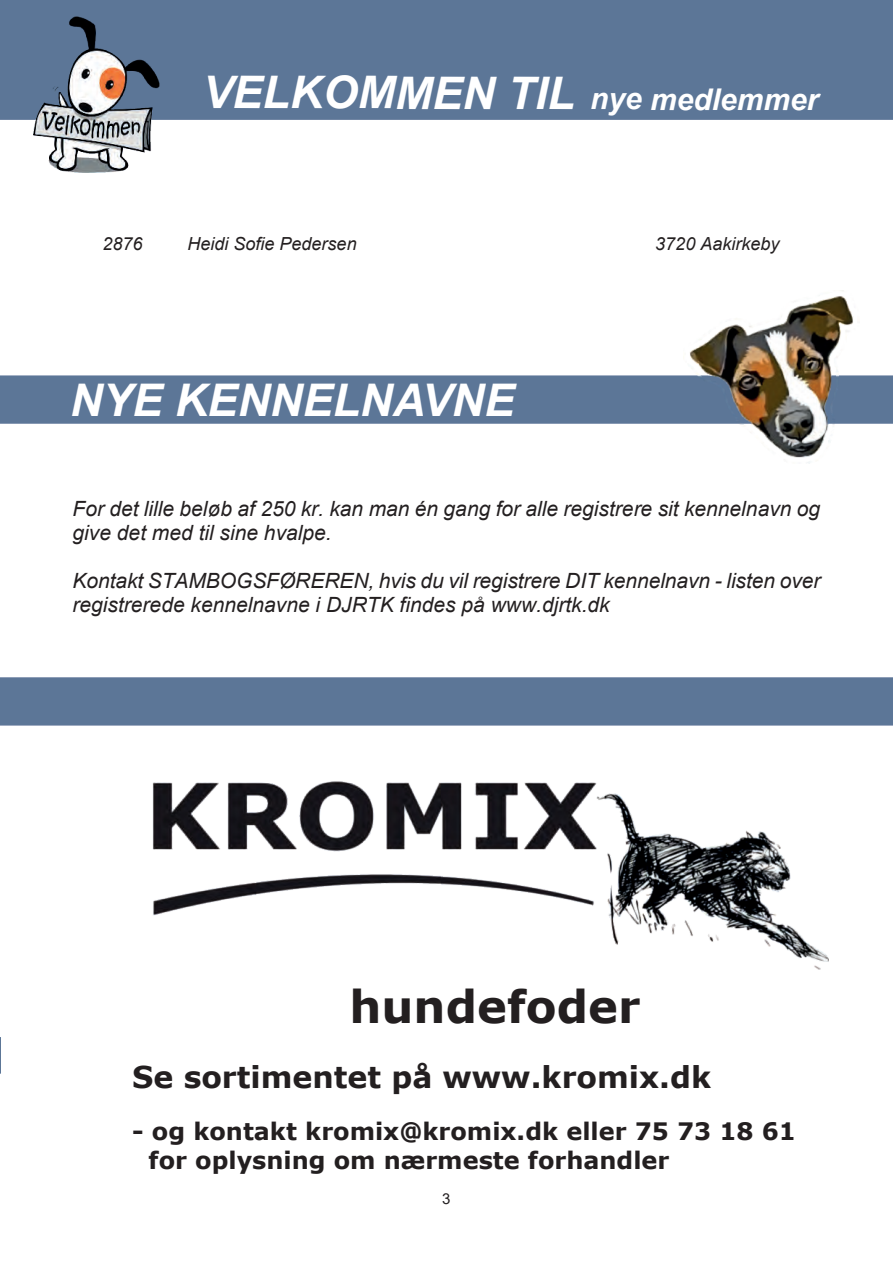
<style>
.page{position:relative;width:893px;height:1263px;background:#fff}
.page>*{position:absolute;margin:0;border:0;box-sizing:border-box;transform-origin:0 0}
.t1{font:italic 700 45px "Arial";color:#fff}
.t2{font:700 45px "Verdana";color:#231f20}
.t3{font:700 30px "Verdana";color:#231f20}
.t4{font:700 24px/29.2px "Verdana";color:#231f20}
.t5{font:italic 21px/24.2px "Arial";color:#231f20}
.t6{font:italic 18px "Arial";color:#231f20}
.t7{font:15px "Arial";color:#231f20}
.s1{font-size:30px}
</style>
<div class="page">
<div style="left:0;top:0;width:893px;height:119px;background:#5c7697"></div>
<img style="left:0;top:1038px;width:1px;height:35px">
<div style="left:0;top:376px;width:893px;height:47px;background:#5c7697"></div>
<div style="left:0;top:678px;width:893px;height:47px;background:#5c7697"></div>
<img style="left:34px;top:17px;width:126px;height:156px">
<img style="left:152px;top:781px;width:677px;height:188px">
<img style="left:683px;top:290px;width:176px;height:173px">
<h1 class="t1" style="left:203px;top:76px;width:617px">VELKOMMEN TIL <span class="s1">nye medlemmer</span></h1>
<p class="t6" style="left:102px;top:237px;width:42px">2876</p>
<p class="t6" style="left:187px;top:237px;width:171px">Heidi Sofie Pedersen</p>
<p class="t6" style="left:655px;top:237px;width:126px">3720 Aakirkeby</p>
<h1 class="t1" style="left:70px;top:383px;width:446px">NYE KENNELNAVNE</h1>
<p class="t5" style="left:73px;top:499px;width:749px">For det lille beløb af 250 kr. kan man én gang for alle registrere sit kennelnavn og give det med til sine hvalpe.</p>
<p class="t5" style="left:73px;top:571px;width:749px">Kontakt STAMBOGSFØREREN, hvis du vil registrere DIT kennelnavn - listen over registrerede kennelnavne i DJRTK findes på www.djrtk.dk</p>
<h1 class="t2" style="left:350px;top:988px;width:292px">hundefoder</h1>
<h2 class="t3" style="left:132px;top:1065px;width:580px">Se sortimentet på www.kromix.dk</h2>
<p class="t4" style="left:149px;top:1119px;width:649px;text-indent:-16px">- og kontakt kromix@kromix.dk eller 75 73 18 61 for oplysning om nærmeste forhandler</p>
<p class="t7" style="left:442px;top:1193px;width:10px">3</p>
</div>
